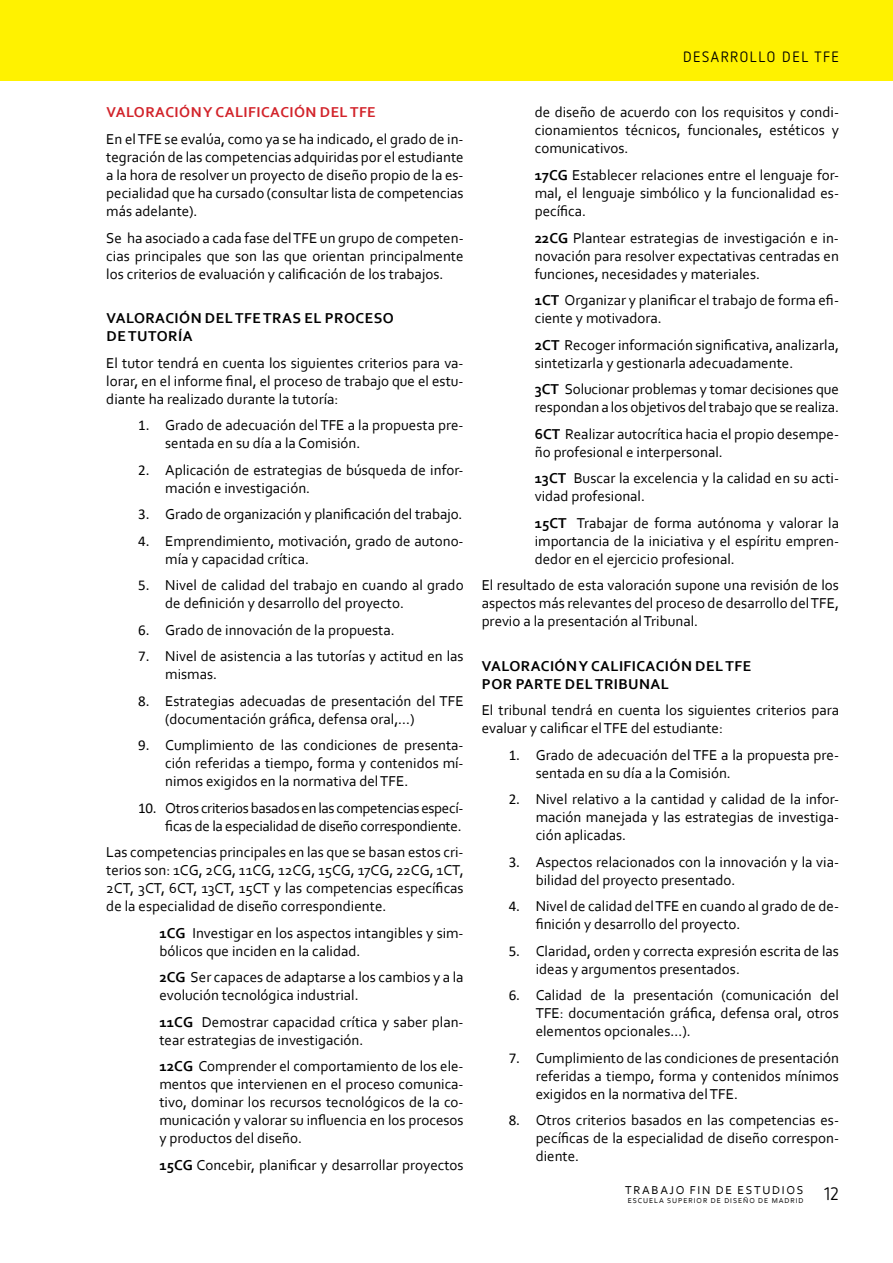
<style>
.page{position:relative;width:893px;height:1263px;background:#fff}
.page>*{position:absolute;margin:0;border:0;box-sizing:border-box;transform-origin:0 0}
.t1{font:18px "Netto OT";color:#000}
.t2{font:15px/18px "Corbel";color:#000}
.t3{font:15px/18px "Corbel";letter-spacing:-.02em;color:#000;text-align:right}
.t4{font:700 15px/18px "Corbel";letter-spacing:.03em;color:#000}
.t5{font:700 15px "Corbel";letter-spacing:.03em;color:#d2232a}
.t6{font:15px "Netto OT";letter-spacing:.11em;color:#000}
.t7{font:12px "Corbel";letter-spacing:.14em;color:#000}
.t8{font:7.5px "Corbel";letter-spacing:.125em;color:#000}
.s1{font-family:"Calibri"}
.s2{font-weight:700}
</style>
<div class="page">
<div style="left:0;top:0;width:893px;height:81px;background:#fff200"></div>
<p class="t5" style="left:107px;top:103px;width:165px">VALORACIÓN Y CALIFICAC</p>
<p class="t5" style="left:290px;top:103px;width:86px">IÓN DEL TFE</p>
<p class="t2" style="left:106px;top:130px;width:41px">En el TFE</p>
<p class="t2" style="left:106px;top:130px;width:359px;text-align:justify;text-indent:58px">se evalúa, como ya se ha indicado, el grado de in&shy;tegración de las competencias adquiridas por el estudiante a la hora de resolver un proyecto de diseño propio de la es&shy;pecialidad que ha cursado (consultar lista de competencias más adelante).</p>
<p class="t2" style="left:106px;top:228px;width:196px">Se ha asociado a cada fase del TFE</p>
<p class="t2" style="left:106px;top:228px;width:359px;text-align:justify;text-indent:214px">un grupo de competen&shy;cias principales que son las que orientan principalmente los criterios de evaluación y calificación de los trabajos.</p>
<p class="t4" style="left:107px;top:309px;width:289px">VALORACIÓN DEL TFE TRAS EL PROCESO<br>DE TUTORÍA</p>
<p class="t2" style="left:106px;top:353px;width:359px;text-align:justify">El tutor tendrá en cuenta los siguientes criterios para va&shy;lorar, en el informe final, el proceso de trabajo que el estu&shy;diante ha realizado durante la tutoría:</p>
<p class="t2" style="left:138px;top:416px;width:191px"><span class="s1">1.</span> Grado de adecuación del TFE</p>
<p class="t2" style="left:165px;top:416px;width:300px;text-indent:182px">a la propuesta pre&shy;sentada en su día a la Comisión.</p>
<p class="t2" style="left:165px;top:460px;width:300px;text-indent:-27px"><span class="s1">2.</span> Aplicación de estrategias de búsqueda de infor&shy;mación e investigación.</p>
<p class="t2" style="left:138px;top:505px;width:326px"><span class="s1">3.</span> Grado de organización y planificación del trabajo.</p>
<p class="t2" style="left:165px;top:531px;width:300px;text-indent:-27px"><span class="s1">4.</span> Emprendimiento, motivación, grado de autono&shy;mía y capacidad crítica.</p>
<p class="t2" style="left:165px;top:576px;width:300px;text-indent:-27px"><span class="s1">5.</span> Nivel de calidad del trabajo en cuando al grado de definición y desarrollo del proyecto.</p>
<p class="t2" style="left:138px;top:620px;width:258px"><span class="s1">6.</span> Grado de innovación de la propuesta.</p>
<p class="t2" style="left:165px;top:647px;width:300px;text-indent:-27px"><span class="s1">7.</span> Nivel de asistencia a las tutorías y actitud en las mismas.</p>
<p class="t2" style="left:138px;top:691px;width:310px;text-align:center"><span class="s1">8.</span> Estrategias adecuadas de presentación del TFE (documentación gráfica, defensa oral,…)</p>
<p class="t2" style="left:165px;top:736px;width:300px;text-align:justify;text-indent:-27px"><span class="s1">9.</span> Cumplimiento de las condiciones de presenta&shy;ción referidas a tiempo, forma y contenidos mí&shy;nimos exigidos en la normativa del TFE.</p>
<p class="t3" style="left:138px;top:798px;width:327px"><span class="s1">10.</span> Otros criterios basados en las competencias especí&shy;ficas de la especialidad de diseño correspondiente.</p>
<p class="t2" style="left:106px;top:843px;width:359px;text-align:justify">Las competencias principales en las que se basan estos cri&shy;terios son: 1CG, 2CG, 11CG, 12CG, 15CG, 17CG, 22CG, 1CT, 2CT, 3CT, 6CT, 13CT, 15CT y las competencias específicas de la especialidad de diseño correspondiente.</p>
<p class="t2" style="left:159px;top:923px;width:306px"><span class="s2">1CG</span> I nvestigar en los aspectos intangibles y sim&shy;bólicos que inciden en la calidad.</p>
<p class="t2" style="left:159px;top:968px;width:306px"><span class="s2">2CG</span> Ser capaces de adaptarse a los cambios y a la evolución tecnológica industrial.</p>
<p class="t2" style="left:159px;top:1012px;width:306px"><span class="s2">11CG</span> Demostrar capacidad crítica y saber plan&shy;tear estrategias de investigación.</p>
<p class="t2" style="left:159px;top:1057px;width:306px;text-align:justify"><span class="s2">12CG</span> Comprender el comportamiento de los ele&shy;mentos que intervienen en el proceso comunica&shy;tivo, dominar los recursos tecnológicos de la co&shy;municación y valorar su influencia en los procesos y productos del diseño.</p>
<p class="t2" style="left:159px;top:1155px;width:306px"><span class="s2">15CG</span> Concebir, planificar y desarrollar proyectos</p>
<p class="t6" style="left:683px;top:47px;width:141px">DESARROLLO DEL TFE</p>
<p class="t2" style="left:535px;top:103px;width:306px;text-align:justify">de diseño de acuerdo con los requisitos y condi&shy;cionamientos técnicos, funcionales, estéticos y comunicativos.</p>
<p class="t2" style="left:535px;top:166px;width:306px;text-align:justify"><span class="s2">17CG</span> Establecer relaciones entre el lenguaje for&shy;mal, el lenguaje simbólico y la funcionalidad es&shy;pecífica.</p>
<p class="t2" style="left:535px;top:228px;width:306px;text-align:justify"><span class="s2">22CG</span> Plantear estrategias de investigación e in&shy;novación para resolver expectativas centradas en funciones, necesidades y materiales.</p>
<p class="t2" style="left:535px;top:291px;width:306px"><span class="s2">1CT</span> Organizar y planificar el trabajo de forma efi&shy;ciente y motivadora.</p>
<p class="t2" style="left:535px;top:335px;width:306px"><span class="s2">2CT</span> Recoger información significativa, analizarla, sintetizarla y gestionarla adecuadamente.</p>
<p class="t2" style="left:535px;top:380px;width:306px"><span class="s2">3CT</span> Solucionar problemas y tomar decisiones que respondan a los objetivos del trabajo que se realiza.</p>
<p class="t2" style="left:535px;top:424px;width:306px"><span class="s2">6CT</span> Realizar autocrítica hacia el propio desempe&shy;ño profesional e interpersonal.</p>
<p class="t2" style="left:535px;top:469px;width:306px"><span class="s2">13CT</span> Buscar la excelencia y la calidad en su acti&shy;vidad profesional.</p>
<p class="t2" style="left:535px;top:513px;width:306px;text-align:justify"><span class="s2">15CT</span> Trabajar de forma autónoma y valorar la importancia de la iniciativa y el espíritu empren&shy;dedor en el ejercicio profesional.</p>
<p class="t2" style="left:482px;top:576px;width:359px;text-align:justify">El resultado de esta valoración supone una revisión de los aspectos más relevantes del proceso de desarrollo del TFE, previo a la presentación al Tribunal.</p>
<p class="t4" style="left:482px;top:656px;width:165px">VALORACIÓN Y CALIFICAC</p>
<p class="t4" style="left:482px;top:656px;width:269px;text-indent:183px">IÓN DEL TFE<br>POR PARTE DEL TRIBUNAL</p>
<p class="t2" style="left:482px;top:701px;width:359px">El tribunal tendrá en cuenta los siguientes criterios para evaluar y calificar el TFE del estudiante:</p>
<p class="t2" style="left:509px;top:745px;width:194px"><span class="s1">1.</span> Grado de adecuación del TFE</p>
<p class="t2" style="left:536px;top:745px;width:305px;text-indent:186px">a la propuesta pre&shy;sentada en su día a la Comisión.</p>
<p class="t2" style="left:536px;top:790px;width:305px;text-align:justify;text-indent:-27px"><span class="s1">2.</span> Nivel relativo a la cantidad y calidad de la infor&shy;mación manejada y las estrategias de investiga&shy;ción aplicadas.</p>
<p class="t2" style="left:536px;top:852px;width:305px;text-indent:-27px"><span class="s1">3.</span> Aspectos relacionados con la innovación y la via&shy;bilidad del proyecto presentado.</p>
<p class="t2" style="left:509px;top:897px;width:156px"><span class="s1">4.</span> Nivel de calidad del TFE</p>
<p class="t2" style="left:536px;top:897px;width:305px;text-indent:146px">en cuando al grado de de&shy;finición y desarrollo del proyecto.</p>
<p class="t2" style="left:536px;top:941px;width:305px;text-indent:-27px"><span class="s1">5.</span> Claridad, orden y correcta expresión escrita de las ideas y argumentos presentados.</p>
<p class="t2" style="left:536px;top:986px;width:305px;text-align:justify;text-indent:-27px"><span class="s1">6.</span> Calidad de la presentación (comunicación del TFE: documentación gráfica, defensa oral, otros elementos opcionales…).</p>
<p class="t2" style="left:536px;top:1048px;width:305px;text-align:justify;text-indent:-27px"><span class="s1">7.</span> Cumplimiento de las condiciones de presentación referidas a tiempo, forma y contenidos mínimos exigidos en la normativa del TFE.</p>
<p class="t2" style="left:536px;top:1111px;width:305px;text-align:justify;text-indent:-27px"><span class="s1">8.</span> Otros criterios basados en las competencias es&shy;pecíficas de la especialidad de diseño correspon&shy;diente.</p>
<p class="t7" style="left:625px;top:1183px;width:180px">trabajo fin de estudios</p>
<p class="t8" style="left:628px;top:1196px;width:62px">ESCUELASU PERIOR</p>
<p class="t8" style="left:711px;top:1196px;width:19px">DE DISE</p>
<p class="t8" style="left:743px;top:1196px;width:42px">ÑO DE MADRID</p>
<p class="t1" style="left:824px;top:1183px;width:16px">12</p>
</div>
